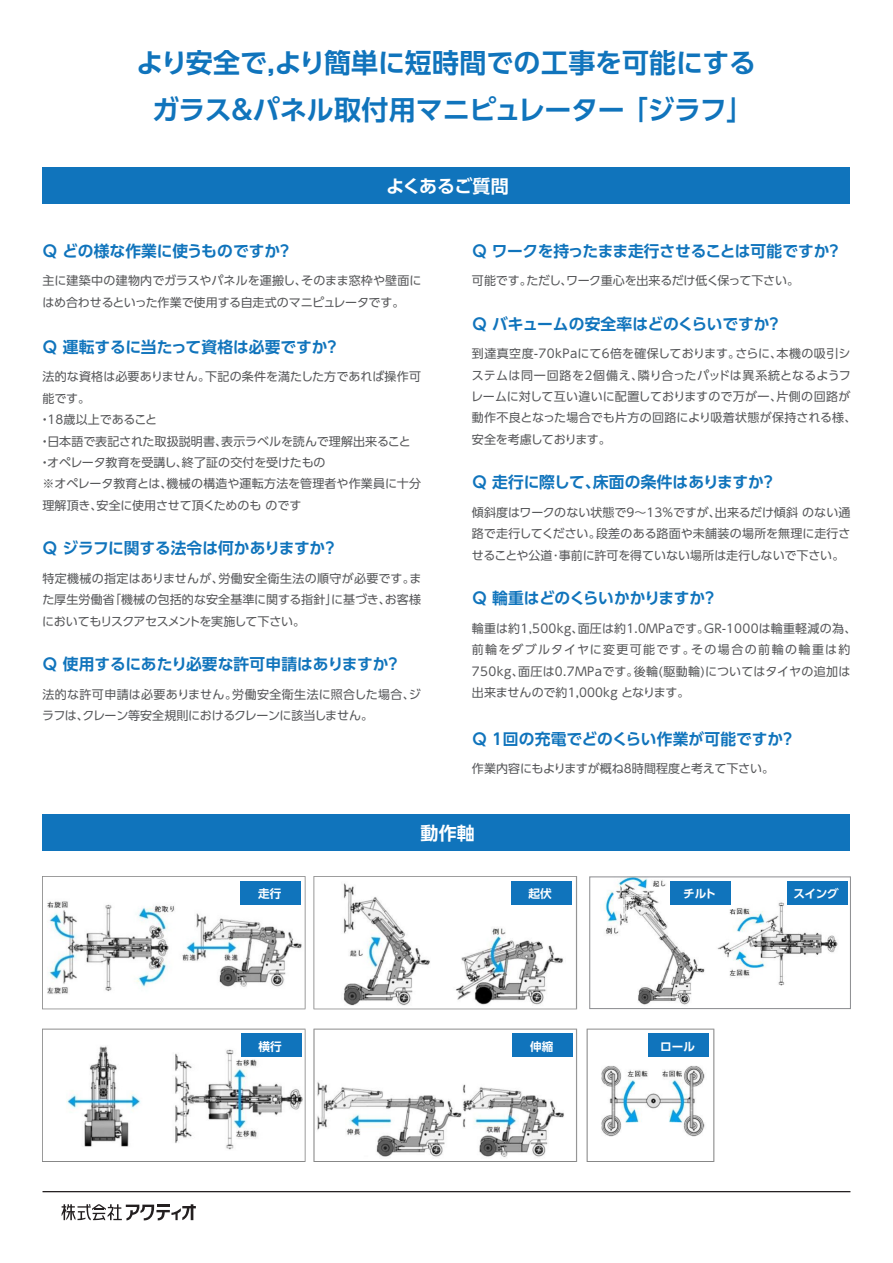
<style>
.page{position:relative;width:893px;height:1263px;background:#fff}
.page>*{position:absolute;margin:0;border:0;box-sizing:border-box;transform-origin:0 0}
.t1{font:700 27px/47.2px "UD Shin Go Pro De";letter-spacing:-.005em;color:#1074bc;text-align:center}
.t2{font:700 18px "UD Shin Go Pro De";letter-spacing:-.025em;color:#fff}
.t3{font:700 18px "UD Shin Go Pro De";letter-spacing:.005em;color:#fff}
.t4{font:700 15.75px "UD Shin Go Pro De";letter-spacing:-.005em;color:#1074bc}
.t5{font:700 15.75px "UD Shin Go Pro De";letter-spacing:-.025em;color:#1074bc}
.t6{font:12px/21.3px "UD Shin Go Pro";letter-spacing:-.005em;color:#57585a;text-align:justify}
.t7{font:700 11.55px "UD Shin Go Pro De";color:#fff}
</style>
<div class="page">
<img style="left:43px;top:877px;width:796px;height:284px">
<div style="left:589px;top:876px;width:262px;height:133px;border:1px solid #919295"></div>
<div style="left:43px;top:167px;width:807px;height:36px;background:#1074bc"></div>
<div style="left:43px;top:814px;width:807px;height:36px;background:#1074bc"></div>
<div style="left:500px;top:881px;width:73px;height:36px;background:#fff"></div>
<div style="left:511px;top:881px;width:60px;height:24px;background:#1074bc"></div>
<div style="left:667px;top:881px;width:67px;height:28px;background:#fff"></div>
<div style="left:670px;top:881px;width:61px;height:24px;background:#1074bc"></div>
<div style="left:787px;top:881px;width:60px;height:24px;background:#1074bc"></div>
<div style="left:513px;top:1034px;width:60px;height:23px;background:#1074bc"></div>
<div style="left:649px;top:1034px;width:60px;height:23px;background:#1074bc"></div>
<div style="left:241px;top:881px;width:60px;height:24px;background:#1074bc"></div>
<div style="left:241px;top:1034px;width:60px;height:23px;background:#1074bc"></div>
<svg style="left:62px;top:1204px;width:134px;height:17px"></svg>
<hr style="left:43px;top:1191px;width:807px;height:1px;background:#231f20">
<h1 class="t1" style="left:136px;top:38px;width:621px">より安全で,より簡単に短時間での工事を可能にするガラス&amp;パネル取付用マニピュレーター ｢ジラフ｣</h1>
<h3 class="t4" style="left:43px;top:238px;width:251px">Q どの様な作業に使うものですか？</h3>
<h2 class="t2" style="left:386px;top:172px;width:124px">よくあるご質問</h2>
<h3 class="t4" style="left:472px;top:238px;width:371px">Q ワークを持ったまま走行させることは可能ですか？</h3>
<p class="t6" style="left:42px;top:270px;width:381px">主に建築中の建物内でガラスやパネルを運搬し､そのまま窓枠や壁面にはめ合わせるといった作業で使用する自走式のマニピュレータです。</p>
<h3 class="t4" style="left:43px;top:334px;width:299px">Q 運転するに当たって資格は必要ですか？</h3>
<p class="t6" style="left:39px;top:366px;width:384px;text-align:left">法的な資格は必要ありません。下記の条件を満たした方であれば操作可能です。<br>・18歳以上であること<br>・日本語で表記された取扱説明書､表示ラベルを読んで理解出来ること・オペレータ教育を受講し､終了証の交付を受けたもの<br>※オペレータ教育とは､機械の構造や運転方法を管理者や作業員に十分理解頂き､安全に使用させて頂くためのも のです</p>
<h3 class="t4" style="left:43px;top:536px;width:296px">Q ジラフに関する法令は何かありますか？</h3>
<p class="t6" style="left:42px;top:567px;width:381px">特定機械の指定はありませんが､労働安全衛生法の順守が必要です。また厚生労働省｢機械の包括的な安全基準に関する指針｣に基づき､お客様においてもリスクアセスメントを実施して下さい 。</p>
<h3 class="t4" style="left:43px;top:652px;width:359px">Q 使用するにあたり必要な許可申請はありますか？</h3>
<p class="t6" style="left:42px;top:683px;width:380px">法的な許可申請は必要ありません。労働安全衛生法に照合した場合､ジラフは､クレーン等安全 規則におけるクレーンに該当しません 。</p>
<p class="t6" style="left:472px;top:270px;width:329px">可能です。ただし､ワーク重心を出来るだけ低く保って下さい。</p>
<h3 class="t4" style="left:472px;top:311px;width:311px">Q バキュームの安全率はどのくらいですか？</h3>
<p class="t6" style="left:471px;top:343px;width:381px">到達真空度-70kPaにて6倍を確保しております。さらに､本機の吸引システムは同一回路を2個備え､隣り合ったパッドは異系統となるようフレームに対して互い違いに配置しておりますので万が一､片側の回路が動作不良となった場合でも片方の回路により吸着状態が保持される様､安全を考慮しております 。</p>
<h3 class="t4" style="left:472px;top:469px;width:305px">Q 走行に際して､床面の条件はありますか？</h3>
<p class="t6" style="left:472px;top:501px;width:380px">傾斜度はワークのない状態で9～13%ですが､出来るだけ傾斜 のない通路で走行してください。段差のある路面や未舗装の場所を無理に走行させることや公道･事前に許可を得ていない場所は走行しないで下さい 。</p>
<h3 class="t5" style="left:472px;top:585px;width:247px">Q 輪重はどのくらいかかりますか？</h3>
<p class="t6" style="left:472px;top:617px;width:380px">輪重は約1,500kg､面圧は約1.0MPaです。GR-1000は輪重軽減の為､前輪をダブルタイヤに変更可能です。その場合の前輪の輪重は約750kg､面圧は0.7MPaです。後輪(駆動輪)についてはタイヤの追加は出来ませんので約1,000kg となります 。</p>
<h3 class="t4" style="left:472px;top:726px;width:325px">Q 1回の充電でどのくらい作業が可能ですか？</h3>
<p class="t6" style="left:472px;top:758px;width:304px">作業内容にもよりますが概ね8時間程度と考えて下さい 。</p>
<p class="t7" style="left:258px;top:884px;width:25px">走行</p>
<p class="t7" style="left:258px;top:1037px;width:25px">横行</p>
<h2 class="t3" style="left:421px;top:819px;width:56px">動作軸</h2>
<p class="t7" style="left:528px;top:884px;width:25px">起伏</p>
<p class="t7" style="left:683px;top:884px;width:35px">チルト</p>
<p class="t7" style="left:793px;top:884px;width:47px">スイング</p>
<p class="t7" style="left:530px;top:1037px;width:25px">伸縮</p>
<p class="t7" style="left:660px;top:1037px;width:36px">ロール</p>
</div>
